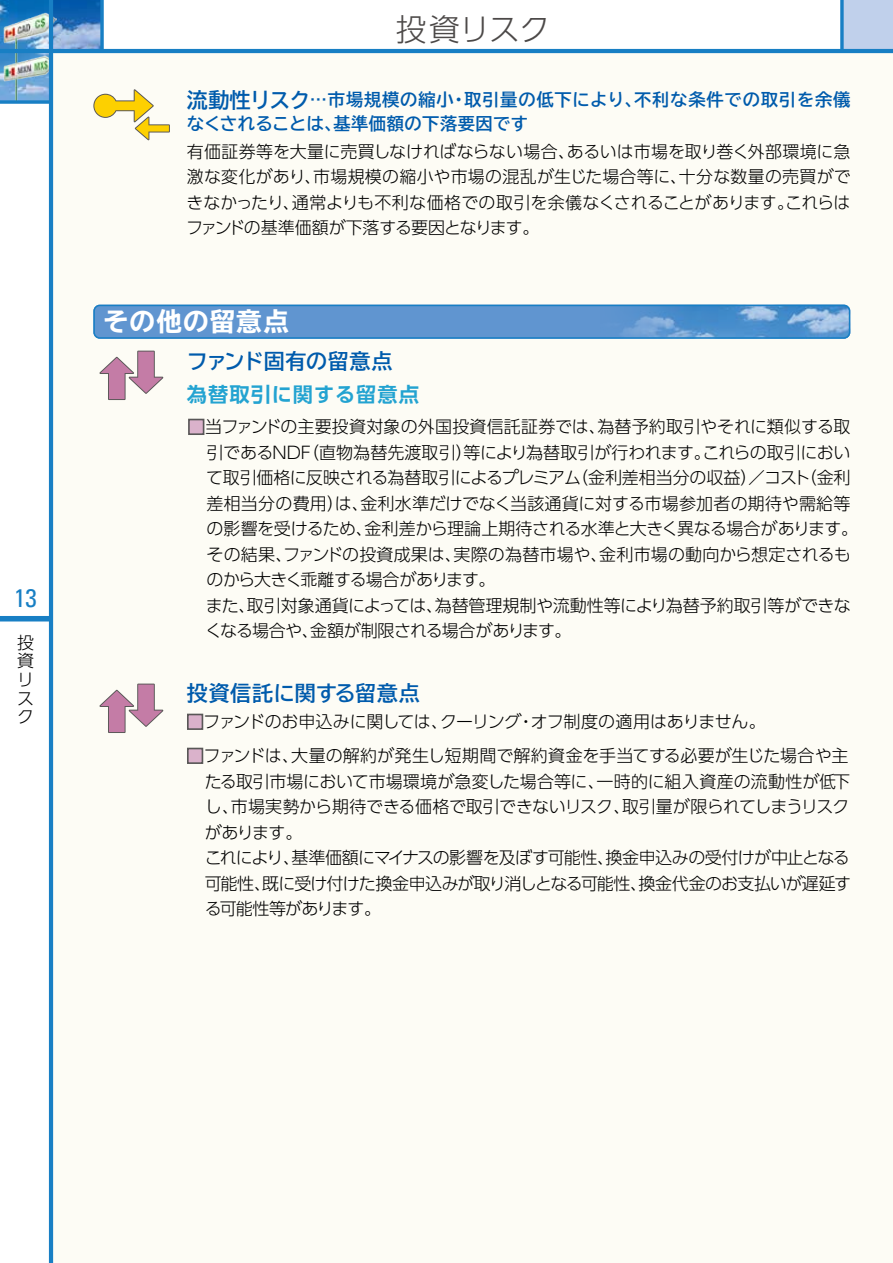
<style>
.page{position:relative;width:893px;height:1263px;background:#fff}
.page>*{position:absolute;margin:0;border:0;box-sizing:border-box;transform-origin:0 0}
.t1{font:300 30.9px "UD Shin Go Pro";letter-spacing:-.015em;color:#4c4948}
.t2{font:700 expanded 25.5px "TBUD Go Std";letter-spacing:.045em;color:#fff}
.t3{font:condensed 25.5px "Univers";color:#187fc4}
.t4{font:700 21px "TBUD Go Std";letter-spacing:.015em;color:#005bac}
.t5{font:700 20.25px "UD Shin Go Pro De";letter-spacing:.055em;color:#23a3d1}
.t6{font:700 17.25px/23.7px "TBUD Go Std";letter-spacing:.05em;color:#005bac}
.t7{font:300 16.95px/25.5px "UD Shin Go Pro";letter-spacing:-.02em;color:#000}
.s1{font-size:21px}
.s2{color:#dab2cb}
</style>
<div class="page">
<img style="left:0;top:0;width:49px;height:100px">
<img style="left:2px;top:10px;width:47px;height:90px">
<svg style="left:53px;top:0;width:47px;height:49px;background:#5087c3"></svg>
<div style="left:51px;top:49px;width:842px;height:1214px;background:#fdfcf5"></div>
<div style="left:842px;top:0;width:51px;height:51px;background:#c0d0eb"></div>
<svg style="left:840px;top:0;width:4px;height:49px"></svg>
<div style="left:0;top:616px;width:51px;height:5px;background:#187fc4"></div>
<hr style="left:49px;top:0;width:4px;height:1263px;background:#187fc4">
<hr style="left:0;top:49px;width:893px;height:4px;background:#187fc4">
<svg style="left:0;top:100px;width:49px;height:4px"></svg>
<svg style="left:100px;top:0;width:4px;height:49px"></svg>
<div style="left:187px;top:714px;width:16px;height:16px;border:2px solid #595757"></div>
<div style="left:187px;top:748px;width:16px;height:16px;border:2px solid #595757"></div>
<div style="left:188px;top:419px;width:16px;height:16px;border:2px solid #595757"></div>
<svg style="left:93px;top:305px;width:757px;height:34px;background:#5a95cf"></svg>
<svg style="left:93px;top:89px;width:77px;height:51px"></svg>
<svg style="left:99px;top:351px;width:64px;height:49px"></svg>
<svg style="left:99px;top:684px;width:64px;height:49px"></svg>
<hr style="left:892px;top:0;width:1px;height:51px;background:#6095d0">
<h2 class="t3" style="left:14px;top:582px;width:24px">13</h2>
<p class="t7" style="left:17px;top:632px;width:18px;line-height:18.8px">投資リスク</p>
<h1 class="t1" style="left:396px;top:4px;width:156px">投資リスク</h1>
<p class="t6" style="left:187px;top:88px;width:665px"><span class="s1">流動性リスク</span>…市場規模の縮小・取引量の低下により、不利な条件での取引を余儀なくされることは、基準価額の下落要因です</p>
<p class="t7" style="left:186px;top:138px;width:666px;text-align:justify">有価証券等を大量に売買しなければならない場合、あるいは市場を取り巻く外部環境に急激な変化があり、市場規模の縮小や市場の混乱が生じた場合等に、十分な数量の売買ができなかったり、通常よりも不利な価格での取引を余儀なくされることがあります。これらはファンドの基準価額が下落する要因となります。</p>
<h2 class="t2" style="left:103px;top:307px;width:187px">その他の留意点</h2>
<p class="t4" style="left:187px;top:344px;width:207px">ファンド固有の留意点</p>
<p class="t5" style="left:187px;top:378px;width:234px">為替取引に関する留意点</p>
<p class="t7" style="left:205px;top:413px;width:654px;text-indent:-17px"><span class="s2">■</span>当ファンドの主要投資対象の外国投資信託証券では、為替予約取引やそれに類似する取引であるNDF（直物為替先渡取引）等により為替取引が行われます。これらの取引において取引価格に反映される為替取引によるプレミアム（金利差相当分の収益）／コスト（金利差相当分の費用）は、金利水準だけでなく当該通貨に対する市場参加者の期待や需給等の影響を受けるため、金利差から理論上期待される水準と大きく異なる場合があります。その結果、ファンドの投資成果は、実際の為替市場や、金利市場の動向から想定されるものから大きく乖離する場合があります。<br>また、取引対象通貨によっては、為替管理規制や流動性等により為替予約取引等ができなくなる場合や、金額が制限される場合があります。</p>
<p class="t4" style="left:187px;top:676px;width:235px">投資信託に関する留意点</p>
<p class="t7" style="left:187px;top:708px;width:581px"><span class="s2">■</span>ファンドのお申込みに関しては、クーリング・オフ制度の適用はありません。</p>
<p class="t7" style="left:205px;top:742px;width:648px;text-indent:-18px"><span class="s2">■</span>ファンドは、大量の解約が発生し短期間で解約資金を手当てする必要が生じた場合や主たる取引市場において市場環境が急変した場合等に、一時的に組入資産の流動性が低下し、市場実勢から期待できる価格で取引できないリスク、取引量が限られてしまうリスクがあります。<br>これにより、基準価額にマイナスの影響を及ぼす可能性、換金申込みの受付けが中止となる可能性、既に受け付けた換金申込みが取り消しとなる可能性、換金代金のお支払いが遅延する可能性等があります。</p>
</div>
